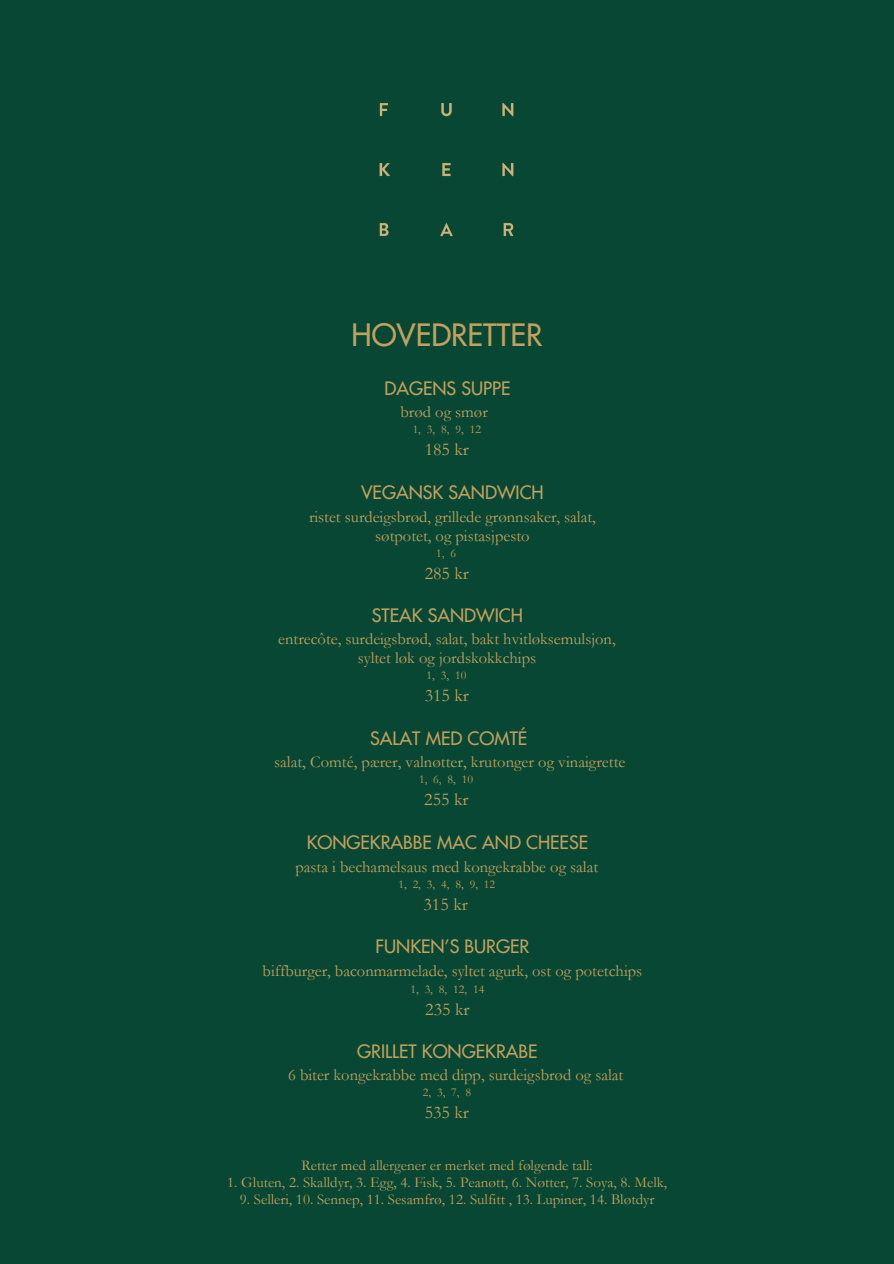
<style>
.page{position:relative;width:894px;height:1264px;background:#fff}
.page>*{position:absolute;margin:0;border:0;box-sizing:border-box;transform-origin:0 0}
.t1{font:30px "Futura";color:#c1a15d}
.t2{font:18px "Futura";color:#c1a15d}
.t3{font:18px "Garamond";color:#c1a15d}
.t4{font:16.5px/19.2px "Garamond";color:#c1a15d;text-align:center}
.t5{font:15px "Garamond";color:#c1a15d}
.t6{font:12px "Garamond";color:#c1a15d}
</style>
<div class="page">
<div style="left:0;top:0;width:893px;height:1263px;background:#084734"></div>
<img style="left:379px;top:102px;width:135px;height:135px">
<p class="t1" style="left:351px;top:320px;width:192px">HOVEDRETTER</p>
<h3 class="t2" style="left:384px;top:379px;width:127px">DAGENS SUPPE</h3>
<h3 class="t4" style="left:400px;top:402px;width:89px">brød og smør</h3>
<h3 class="t6" style="left:412px;top:423px;width:70px">1, 3, 8, 9, 12</h3>
<p class="t3" style="left:424px;top:440px;width:46px">185 kr</p>
<h3 class="t2" style="left:361px;top:483px;width:184px">VEGANSK SANDWICH</h3>
<h2 class="t4" style="left:309px;top:507px;width:288px">ristet surdeigsbrød, grillede grønnsaker, salat, søtpotet, og pistasjpesto</h2>
<h3 class="t6" style="left:436px;top:546px;width:21px">1, 6</h3>
<p class="t3" style="left:424px;top:563px;width:46px">285 kr</p>
<h2 class="t2" style="left:371px;top:607px;width:153px">STEAK SANDWICH</h2>
<h3 class="t4" style="left:278px;top:629px;width:339px">entrecôte, surdeigsbrød, salat, bakt hvitløksemulsjon, syltet løk og jordskokkchips</h3>
<p class="t6" style="left:426px;top:668px;width:41px">1, 3, 10</p>
<h3 class="t3" style="left:424px;top:685px;width:46px">315 kr</h3>
<h3 class="t2" style="left:370px;top:729px;width:158px">SALAT MED COMTÉ</h3>
<h3 class="t4" style="left:274px;top:752px;width:353px">salat, Comté, pærer, valnøtter, krutonger og vinaigrette</h3>
<h3 class="t6" style="left:419px;top:773px;width:55px">1, 6, 8, 10</h3>
<h3 class="t3" style="left:424px;top:789px;width:46px">255 kr</h3>
<h2 class="t2" style="left:306px;top:833px;width:283px">KONGEKRABBE MAC AND CHEESE</h2>
<p class="t4" style="left:295px;top:857px;width:304px">pasta i bechamelsaus med kongekrabbe og salat</p>
<h2 class="t6" style="left:398px;top:877px;width:98px">1, 2, 3, 4, 8, 9, 12</h2>
<h2 class="t3" style="left:423px;top:894px;width:46px">315 kr</h2>
<p class="t2" style="left:375px;top:937px;width:155px">FUNKEN’S BURGER</p>
<h2 class="t4" style="left:262px;top:961px;width:381px">biffburger, baconmarmelade, syltet agurk, ost og potetchips</h2>
<h3 class="t6" style="left:410px;top:982px;width:75px">1, 3, 8, 12, 14</h3>
<p class="t3" style="left:425px;top:999px;width:46px">235 kr</p>
<h3 class="t2" style="left:357px;top:1042px;width:182px">GRILLET KONGEKRABE</h3>
<h2 class="t4" style="left:288px;top:1065px;width:336px">6 biter kongekrabbe med dipp, surdeigsbrød og salat</h2>
<h3 class="t6" style="left:422px;top:1085px;width:50px">2, 3, 7, 8</h3>
<p class="t3" style="left:424px;top:1102px;width:46px">535 kr</p>
<h4 class="t5" style="left:301px;top:1157px;width:293px">Retter med allergener er merket med følgende tall:</h4>
<h4 class="t5" style="left:227px;top:1174px;width:441px">1. Gluten, 2. Skalldyr, 3. Egg, 4. Fisk, 5. Peanøtt, 6. Nøtter, 7. Soya, 8. Melk,</h4>
<h4 class="t5" style="left:240px;top:1191px;width:416px">9. Selleri, 10. Sennep, 11. Sesamfrø, 12. Sulfitt , 13. Lupiner, 14. Bløtdyr</h4>
</div>
